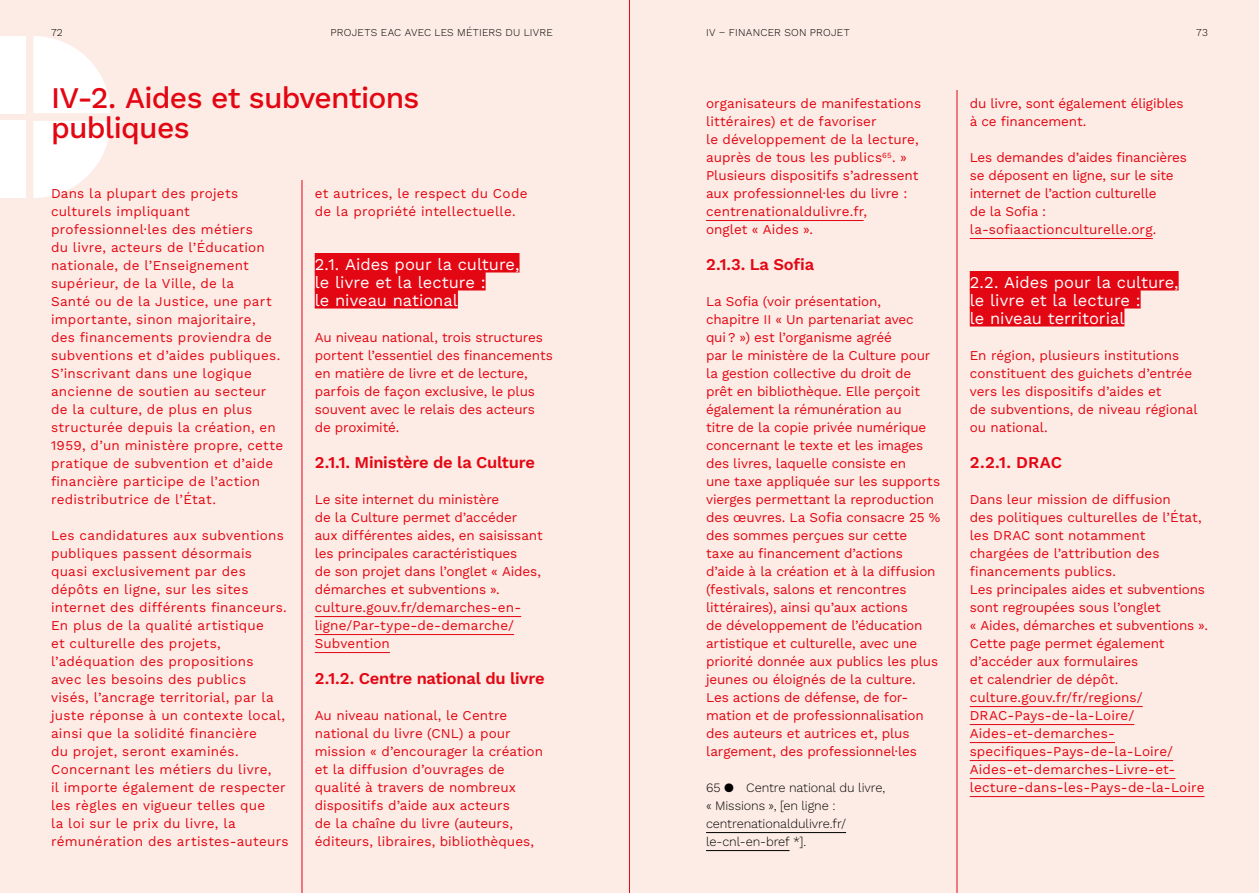
<style>
.page{position:relative;width:1259px;height:893px;background:#fdece5}
.page>*{position:absolute;margin:0;border:0;box-sizing:border-box;transform-origin:0 0}
.Titre_section{font:500 30px/30px "Work Sans";letter-spacing:-.025em;color:#e30613}
.Titre_sous-section{font:16.5px "Work Sans";color:#fff}
.Titre_texte_labeur{font:600 16.5px "Work Sans";letter-spacing:-.015em;color:#e30613}
.Texte_labeur{font:13.5px/18px "Work Sans";color:#e30613}
.Texte_labeur-2{font:13.5px/18px "Work Sans";letter-spacing:.02em;color:#e30613}
.Note_de_bas_de_page{font:300 12.75px/18px "Work Sans";letter-spacing:-.01em;color:#000}
.t1{font:300 10.5px "Work Sans";letter-spacing:.02em;color:#000}
</style>
<div class="page">
<svg style="left:33px;top:36px;width:78px;height:77px"></svg>
<svg style="left:33px;top:121px;width:78px;height:77px"></svg>
<div style="left:0;top:121px;width:26px;height:77px;background:#fff"></div>
<div style="left:0;top:36px;width:26px;height:77px;background:#fff"></div>
<hr style="left:629px;top:0;width:1px;height:893px;background:#e30613">
<div style="left:315px;top:253px;width:204px;height:19px;background:#e30613"></div>
<div style="left:315px;top:271px;width:170px;height:19px;background:#e30613"></div>
<div style="left:315px;top:289px;width:143px;height:19px;background:#e30613"></div>
<hr style="left:315px;top:616px;width:206px;height:1px;background:#e30613">
<hr style="left:315px;top:634px;width:199px;height:1px;background:#e30613">
<hr style="left:315px;top:652px;width:75px;height:1px;background:#e30613">
<hr style="left:302px;top:180px;width:1px;height:713px;background:#e30613">
<hr style="left:706px;top:220px;width:157px;height:1px;background:#e30613">
<hr style="left:706px;top:832px;width:140px;height:1px;background:#000">
<hr style="left:706px;top:850px;width:83px;height:1px;background:#000">
<hr style="left:969px;top:238px;width:183px;height:1px;background:#e30613">
<div style="left:969px;top:271px;width:209px;height:19px;background:#e30613"></div>
<div style="left:969px;top:289px;width:171px;height:19px;background:#e30613"></div>
<div style="left:969px;top:307px;width:155px;height:19px;background:#e30613"></div>
<hr style="left:969px;top:706px;width:173px;height:1px;background:#e30613">
<hr style="left:969px;top:724px;width:165px;height:1px;background:#e30613">
<hr style="left:969px;top:742px;width:146px;height:1px;background:#e30613">
<hr style="left:969px;top:760px;width:204px;height:1px;background:#e30613">
<hr style="left:969px;top:778px;width:206px;height:1px;background:#e30613">
<hr style="left:969px;top:796px;width:235px;height:1px;background:#e30613">
<hr style="left:956px;top:90px;width:1px;height:803px;background:#e30613">
<p class="t1" style="left:51px;top:24px;width:13px">72</p>
<p class="t1" style="left:331px;top:24px;width:224px">PROJETS EAC AVEC LES MÉTIERS DU LIVRE</p>
<p class="t1" style="left:706px;top:24px;width:145px">IV – FINANCER SON PROJET</p>
<p class="t1" style="left:1196px;top:24px;width:13px">73</p>
<p class="Titre_section" style="left:51px;top:82px;width:370px">IV-2. Aides et subventions publiques</p>
<p class="Texte_labeur-2" style="left:51px;top:184px;width:234px">Dans la plupart des projets culturels impliquant professionnel·les des métiers<br>du livre, acteurs de l’Éducation nationale, de l’Enseignement supérieur, de la Ville, de la<br>Santé ou de la Justice, une part importante, sinon majoritaire,<br>des financements proviendra de subventions et d’aides publiques.<br>S’inscrivant dans une logique ancienne de soutien au secteur de la culture, de plus en plus structurée depuis la création, en<br>1959, d’un ministère propre, cette pratique de subvention et d’aide financière participe de l’action redistributrice de l’État.</p>
<p class="Texte_labeur-2" style="left:51px;top:526px;width:239px">Les candidatures aux subventions publiques passent désormais quasi exclusivement par des dépôts en ligne, sur les sites internet des différents financeurs.<br>En plus de la qualité artistique<br>et culturelle des projets, l’adéquation des propositions<br>avec les besoins des publics<br>visés, l’ancrage territorial, par la juste réponse à un contexte local, ainsi que la solidité financière<br>du projet, seront examinés.<br>Concernant les métiers du livre,<br>il importe également de respecter les règles en vigueur telles que<br>la loi sur le prix du livre, la rémunération des artistes-auteurs</p>
<p class="Texte_labeur-2" style="left:315px;top:184px;width:214px">et autrices, le respect du Code de la propriété intellectuelle.</p>
<p class="Titre_sous-section" style="left:315px;top:252px;width:206px">2.1. Aides pour la culture,</p>
<p class="Titre_sous-section" style="left:315px;top:270px;width:172px">le livre et la lecture :</p>
<p class="Titre_sous-section" style="left:315px;top:288px;width:145px">le niveau national</p>
<p class="Texte_labeur" style="left:315px;top:328px;width:240px">Au niveau national, trois structures portent l’essentiel des financements en matière de livre et de lecture, parfois de façon exclusive, le plus souvent avec le relais des acteurs de proximité.</p>
<p class="Titre_texte_labeur" style="left:315px;top:450px;width:222px">2.1.1. Ministère de la Culture</p>
<p class="Texte_labeur" style="left:315px;top:490px;width:229px">Le site internet du ministère<br>de la Culture permet d’accéder aux différentes aides, en saisissant les principales caractéristiques<br>de son projet dans l’onglet « Aides, démarches et subventions ». culture.gouv.fr/demarches-en&shy;ligne/Par-type-de-demarche/<br>Subvention</p>
<p class="Titre_texte_labeur" style="left:315px;top:666px;width:231px">2.1.2. Centre national du livre</p>
<p class="Texte_labeur" style="left:315px;top:706px;width:230px">Au niveau national, le Centre national du livre (CNL) a pour mission « d’encourager la création et la diffusion d’ouvrages de qualité à travers de nombreux dispositifs d’aide aux acteurs<br>de la chaîne du livre (auteurs, éditeurs, libraires, bibliothèques,</p>
<p class="Texte_labeur" style="left:706px;top:94px;width:217px">organisateurs de manifestations littéraires) et de favoriser<br>le développement de la lecture, auprès de tous les publics<sup>65</sup>. »<br>Plusieurs dispositifs s’adressent aux professionnel·les du livre : centrenationaldulivre.fr,<br>onglet « Aides ».</p>
<p class="Titre_texte_labeur" style="left:706px;top:252px;width:110px">2.1.3. La Sofia</p>
<p class="Texte_labeur" style="left:706px;top:292px;width:236px">La Sofia (voir présentation,<br>chapitre II « Un partenariat avec<br>qui ? ») est l’organisme agréé<br>par le ministère de la Culture pour la gestion collective du droit de prêt en bibliothèque. Elle perçoit également la rémunération au<br>titre de la copie privée numérique concernant le texte et les images des livres, laquelle consiste en<br>une taxe appliquée sur les supports vierges permettant la reproduction des œuvres. La Sofia consacre 25 % des sommes perçues sur cette<br>taxe au financement d’actions d’aide à la création et à la diffusion (festivals, salons et rencontres littéraires), ainsi qu’aux actions<br>de développement de l’éducation artistique et culturelle, avec une priorité donnée aux publics les plus jeunes ou éloignés de la culture.<br>Les actions de défense, de for&shy;mation et de professionnalisation des auteurs et autrices et, plus largement, des professionnel·les</p>
<p class="Note_de_bas_de_page" style="left:706px;top:778px;width:181px">65 ● Centre national du livre, « Missions », [en ligne : centrenationaldulivre.fr/ le-cnl-en-bref *].</p>
<p class="Texte_labeur" style="left:969px;top:94px;width:215px">du livre, sont également éligibles à ce financement.</p>
<p class="Texte_labeur" style="left:969px;top:148px;width:219px">Les demandes d’aides financières se déposent en ligne, sur le site internet de l’action culturelle<br>de la Sofia : la-sofiaactionculturelle.org.</p>
<p class="Titre_sous-section" style="left:969px;top:270px;width:210px">2.2. Aides pour la culture,</p>
<p class="Titre_sous-section" style="left:969px;top:288px;width:172px">le livre et la lecture :</p>
<p class="Titre_sous-section" style="left:969px;top:306px;width:156px">le niveau territorial</p>
<p class="Texte_labeur" style="left:969px;top:346px;width:229px">En région, plusieurs institutions constituent des guichets d’entrée vers les dispositifs d’aides et<br>de subventions, de niveau régional ou national.</p>
<p class="Titre_texte_labeur" style="left:969px;top:450px;width:94px">2.2.1. DRAC</p>
<p class="Texte_labeur" style="left:969px;top:490px;width:240px">Dans leur mission de diffusion<br>des politiques culturelles de l’État, les DRAC sont notamment<br>chargées de l’attribution des financements publics.<br>Les principales aides et subventions sont regroupées sous l’onglet<br>« Aides, démarches et subventions ».<br>Cette page permet également d’accéder aux formulaires<br>et calendrier de dépôt. culture.gouv.fr/fr/regions/<br>DRAC-Pays-de-la-Loire/<br>Aides-et-demarches&shy;specifiques-Pays-de-la-Loire/<br>Aides-et-demarches-Livre-et&shy;lecture-dans-les-Pays-de-la-Loire</p>
</div>
